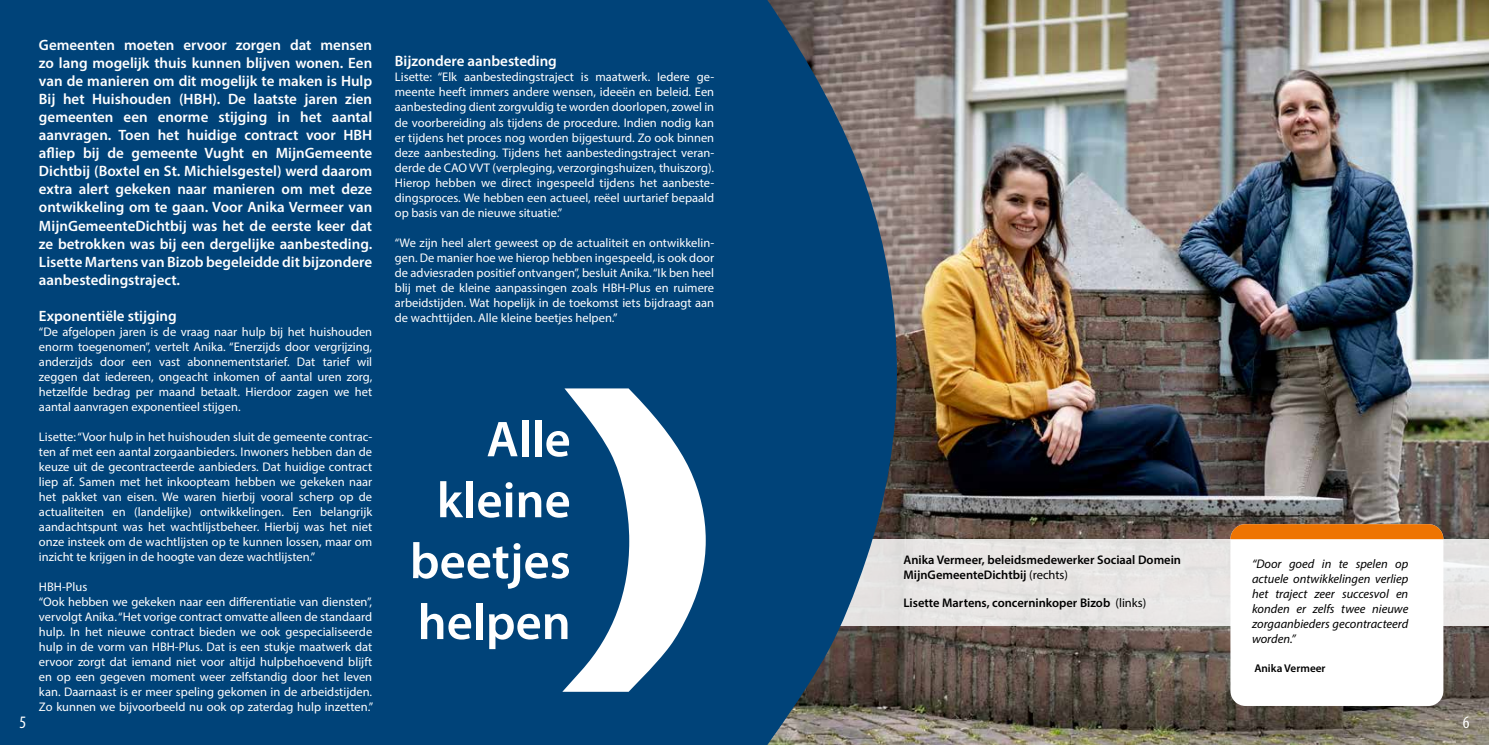
<style>
.page{position:relative;width:1489px;height:745px;background:#fff}
.page>*{position:absolute;margin:0;border:0;box-sizing:border-box;transform-origin:0 0}
.t1{font:600 50.75px/60.9px "Myriad Pro";color:#fff;text-align:right}
.t2{font:condensed 17.5px "Myriad Pro";color:#fff}
.t3{font:600 15px/18px "Myriad Pro";color:#fff;text-align:justify}
.t4{font:12.5px/15px "Myriad Pro";color:#fff;text-align:justify}
.t5{font:italic 12.5px/15px "Myriad Pro";color:#000;text-align:justify}
.t6{font:600 12.5px/15px "Myriad Pro";color:#000}
.t7{font:600 11.25px "Myriad Pro";color:#000}
.s1{font-weight:400}
</style>
<div class="page">
<img style="left:896px;top:0;width:592px;height:744px">
<div style="left:765px;top:539px;width:723px;height:86px;background:#e7e5e4"></div>
<div style="left:0;top:0;width:244px;height:744px;background:#004379"></div>
<div style="left:244px;top:0;width:652px;height:744px;background:#004379"></div>
<svg style="left:562px;top:388px;width:143px;height:303px"></svg>
<div style="left:1230px;top:524px;width:213px;height:181px;background:#fff;border-radius:15px"></div>
<svg style="left:1230px;top:524px;width:213px;height:15px;background:#e97406"></svg>
<h2 class="t2" style="left:19px;top:711px;width:8px">5</h2>
<p class="t3" style="left:39px;top:36px;width:335px">Gemeenten moeten ervoor zorgen dat mensen zo lang mogelijk thuis kunnen blijven wonen. Een van de manieren om dit mogelijk te maken is Hulp Bij het Huishouden (HBH). De laatste jaren zien gemeenten een enorme stijging in het aantal aanvragen. Toen het huidige contract voor HBH afliep bij de gemeente Vught en MijnGemeente Dichtbij (Boxtel en St. Michielsgestel) werd daarom extra alert gekeken naar manieren om met deze ontwikkeling om te gaan. Voor Anika Vermeer van MijnGemeenteDichtbij was het de eerste keer dat ze betrokken was bij een dergelijke aanbesteding.<br>Lisette Martens van Bizob begeleidde dit bijzondere aanbestedingstraject.</p>
<p class="t3" style="left:39px;top:306px;width:139px">Exponentiële stijging</p>
<p class="t4" style="left:39px;top:323px;width:335px">“De afgelopen jaren is de vraag naar hulp bij het huishouden enorm toegenomen”, vertelt Anika. “Enerzijds door vergrijzing, anderzijds door een vast abonnementstarief. Dat tarief wil zeggen dat iedereen, ongeacht inkomen of aantal uren zorg, hetzelfde bedrag per maand betaalt. Hierdoor zagen we het aantal aanvragen exponentieel stijgen.</p>
<p class="t4" style="left:39px;top:428px;width:335px">Lisette: “Voor hulp in het huishouden sluit de gemeente contrac&shy;ten af met een aantal zorgaanbieders. Inwoners hebben dan de keuze uit de gecontracteerde aanbieders. Dat huidige contract liep af. Samen met het inkoopteam hebben we gekeken naar het pakket van eisen. We waren hierbij vooral scherp op de actualiteiten en (landelijke) ontwikkelingen. Een belangrijk aandachtspunt was het wachtlijstbeheer. Hierbij was het niet onze insteek om de wachtlijsten op te kunnen lossen, maar om inzicht te krijgen in de hoogte van deze wachtlijsten.”</p>
<p class="t4" style="left:39px;top:578px;width:336px;text-align:left">HBH-Plus<br>“Ook hebben we gekeken naar een differentiatie van diensten”, vervolgt Anika. “Het vorige contract omvatte alleen de standaard hulp. In het nieuwe contract bieden we ook gespecialiseerde hulp in de vorm van HBH-Plus. Dat is een stukje maatwerk dat ervoor zorgt dat iemand niet voor altijd hulpbehoevend blijft en op een gegeven moment weer zelfstandig door het leven kan. Daarnaast is er meer speling gekomen in de arbeidstijden.<br>Zo kunnen we bijvoorbeeld nu ook op zaterdag hulp inzetten.”</p>
<p class="t3" style="left:395px;top:52px;width:163px">Bijzondere aanbesteding</p>
<p class="t4" style="left:395px;top:69px;width:321px">Lisette: “Elk aanbestedingstraject is maatwerk. Iedere ge&shy;meente heeft immers andere wensen, ideeën en beleid. Een aanbesteding dient zorgvuldig te worden doorlopen, zowel in de voorbereiding als tijdens de procedure. Indien nodig kan er tijdens het proces nog worden bijgestuurd. Zo ook binnen deze aanbesteding. Tijdens het aanbestedingstraject veran&shy;derde de CAO VVT (verpleging, verzorgingshuizen, thuiszorg).<br>Hierop hebben we direct ingespeeld tijdens het aanbeste&shy;dingsproces. We hebben een actueel, reëel uurtarief bepaald op basis van de nieuwe situatie.”</p>
<p class="t4" style="left:395px;top:234px;width:321px">“We zijn heel alert geweest op de actualiteit en ontwikkelin&shy;gen. De manier hoe we hierop hebben ingespeeld, is ook door de adviesraden positief ontvangen”, besluit Anika. “Ik ben heel blij met de kleine aanpassingen zoals HBH-Plus en ruimere arbeidstijden. Wat hopelijk in de toekomst iets bijdraagt aan de wachttijden. Alle kleine beetjes helpen.”</p>
<h1 class="t1" style="left:410px;top:407px;width:162px">Alle kleine beetjes helpen</h1>
<p class="t6" style="left:903px;top:551px;width:279px">Anika Vermeer, beleidsmedewerker Sociaal Domein<br>MijnGemeenteDichtbij <span class="s1">(rechts)</span></p>
<p class="t6" style="left:903px;top:595px;width:244px">Lisette Martens, concerninkoper Bizob <span class="s1">(links)</span></p>
<p class="t5" style="left:1251px;top:556px;width:158px">“Door goed in te spelen op actuele ontwikkelingen verliep het traject zeer succesvol en konden er zelfs twee nieuwe zorgaanbieders gecontracteerd worden.”</p>
<p class="t7" style="left:1254px;top:660px;width:73px">Anika Vermeer</p>
<h2 class="t2" style="left:1462px;top:711px;width:8px">6</h2>
</div>
